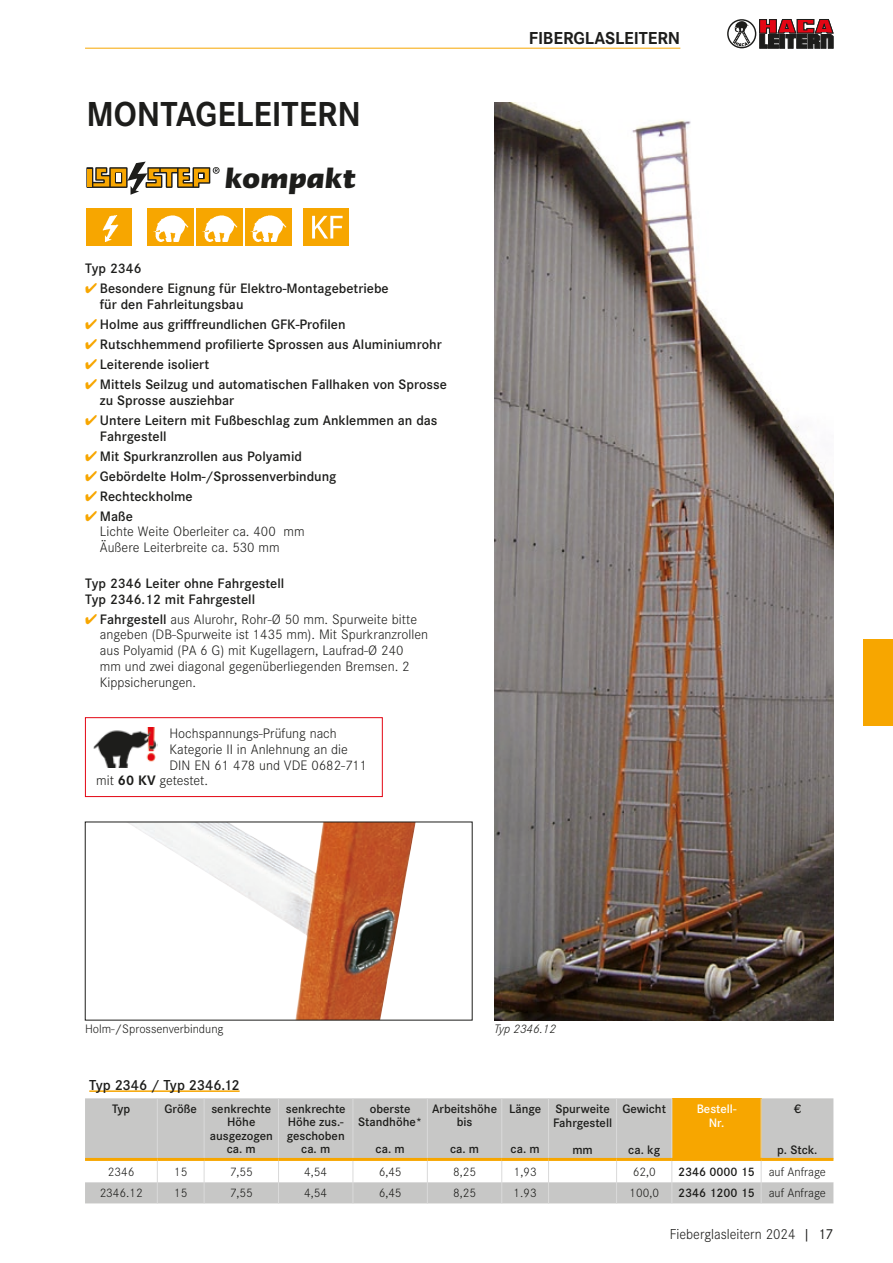
<style>
.page{position:relative;width:893px;height:1263px;background:#fff}
.page>*{position:absolute;margin:0;border:0;box-sizing:border-box;transform-origin:0 0}
.t1{font:700 36px "Corporate S";color:#1d1d1b;scale:.95 1}
.t2{font:italic 700 30.9px "Linotype Ergo";color:#1d1d1b;scale:.95 1}
.t3{font:700 18px "Corporate S";letter-spacing:-.005em;color:#1d1d1b}
.t4{font:300 15px "Corporate S";color:#1d1d1b;scale:.95 1}
.t5{font:600 15px "Corporate S";color:#1d1d1b}
.t6{font:600 14.25px/15.8px "Corporate S";color:#1d1d1b}
.t7{font:300 14.25px/15.8px "Corporate S";color:#1d1d1b}
.t8{font:600 12.75px/13.5px "Corporate S";color:#1d1d1b;text-align:center}
.t9{font:300 12.75px "Corporate S";color:#1d1d1b}
.t10{font:600 12.75px/13.5px "Corporate S";color:#fff;text-align:center}
.t11{font:italic 300 12.75px "Corporate S";color:#1d1d1b}
.s1{color:#f7a600}
.s2{font-weight:600}
.s3{font-weight:700}
.s4{font-weight:300}
.s5{font-weight:400}
</style>
<div class="page">
<svg style="left:759px;top:19px;width:75px;height:30px;background:#723e40"></svg>
<hr style="left:817px;top:29px;width:14px;height:3px;background:#e30614">
<div style="left:727px;top:19px;width:29px;height:29px;border:1px solid #1d1d1b;border-radius:50%"></div>
<svg style="left:733px;top:21px;width:17px;height:25px"></svg>
<hr style="left:85px;top:48px;width:595px;height:1px;background:#f7a600">
<div style="left:863px;top:639px;width:30px;height:87px;background:#f7a600"></div>
<img style="left:494px;top:102px;width:339px;height:918px">
<img style="left:130px;top:824px;width:286px;height:194px">
<svg style="left:86px;top:162px;width:134px;height:33px"></svg>
<div style="left:86px;top:208px;width:46px;height:38px;background:#f7a600"></div>
<img style="left:102px;top:215px;width:17px;height:26px">
<div style="left:148px;top:208px;width:46px;height:38px;background:#f7a600"></div>
<img style="left:153px;top:215px;width:36px;height:26px">
<div style="left:197px;top:208px;width:46px;height:38px;background:#f7a600"></div>
<img style="left:202px;top:215px;width:36px;height:26px">
<div style="left:246px;top:208px;width:46px;height:38px;background:#f7a600"></div>
<img style="left:250px;top:215px;width:36px;height:26px">
<div style="left:303px;top:208px;width:45px;height:38px;background:#f7a600"></div>
<svg style="left:312px;top:216px;width:31px;height:22px"></svg>
<div style="left:85px;top:717px;width:298px;height:80px;border:1px solid #e30614"></div>
<img style="left:93px;top:727px;width:65px;height:40px">
<div style="left:85px;top:1098px;width:748px;height:60px;background:#c7c7c6"></div>
<div style="left:672px;top:1098px;width:89px;height:61px;background:#f7a600"></div>
<hr style="left:278px;top:1098px;width:1px;height:60px;background:#dadada">
<hr style="left:353px;top:1098px;width:1px;height:60px;background:#dadada">
<hr style="left:427px;top:1098px;width:1px;height:60px;background:#dadada">
<hr style="left:501px;top:1098px;width:1px;height:60px;background:#dadada">
<hr style="left:548px;top:1098px;width:1px;height:60px;background:#dadada">
<hr style="left:616px;top:1098px;width:1px;height:60px;background:#dadada">
<hr style="left:671px;top:1098px;width:1px;height:60px;background:#dadada">
<hr style="left:157px;top:1098px;width:1px;height:60px;background:#dadada">
<hr style="left:204px;top:1098px;width:1px;height:60px;background:#dadada">
<hr style="left:761px;top:1098px;width:1px;height:60px;background:#dadada">
<hr style="left:85px;top:1158px;width:72px;height:3px;background:#f7a600">
<hr style="left:157px;top:1158px;width:47px;height:3px;background:#f7a600">
<hr style="left:204px;top:1158px;width:75px;height:3px;background:#f7a600">
<hr style="left:279px;top:1158px;width:74px;height:3px;background:#f7a600">
<hr style="left:353px;top:1158px;width:74px;height:3px;background:#f7a600">
<hr style="left:427px;top:1158px;width:75px;height:3px;background:#f7a600">
<hr style="left:502px;top:1158px;width:47px;height:3px;background:#f7a600">
<hr style="left:549px;top:1158px;width:68px;height:3px;background:#f7a600">
<hr style="left:617px;top:1158px;width:55px;height:3px;background:#f7a600">
<hr style="left:761px;top:1158px;width:72px;height:3px;background:#f7a600">
<svg style="left:85px;top:1159px;width:748px;height:44px"></svg>
<hr style="left:89px;top:1090px;width:151px;height:2px;background:#f7a600">
<h1 class="t1" style="left:86px;top:89px;width:291px">MONTAGELEITERN</h1>
<h2 class="t2" style="left:225px;top:161px;width:139px">kompakt</h2>
<p class="t6" style="left:85px;top:260px;width:58px">Typ 2346</p>
<p class="t6" style="left:100px;top:280px;width:290px;text-indent:-15px"><span class="s1">✔</span> Besondere Eignung für Elektro-Montagebetriebe für den Fahrleitungsbau</p>
<p class="t6" style="left:85px;top:316px;width:262px"><span class="s1">✔</span> Holme aus grifffreundlichen GFK-Profilen</p>
<p class="t6" style="left:85px;top:336px;width:358px"><span class="s1">✔</span> Rutschhemmend profilierte Sprossen aus Aluminiumrohr</p>
<p class="t6" style="left:85px;top:356px;width:126px"><span class="s1">✔</span> Leiterende isoliert</p>
<p class="t6" style="left:100px;top:376px;width:348px;text-indent:-15px"><span class="s1">✔</span> Mittels Seilzug und automatischen Fallhaken von Sprosse zu Sprosse ausziehbar</p>
<p class="t6" style="left:100px;top:412px;width:339px;text-indent:-15px"><span class="s1">✔</span> Untere Leitern mit Fußbeschlag zum Anklemmen an das<br>Fahrgestell</p>
<p class="t6" style="left:85px;top:447px;width:218px"><span class="s1">✔</span> Mit Spurkranzrollen aus Polyamid</p>
<p class="t6" style="left:85px;top:467px;width:253px"><span class="s1">✔</span> Gebördelte Holm-/Sprossenverbindung</p>
<p class="t6" style="left:85px;top:487px;width:109px"><span class="s1">✔</span> Rechteckholme</p>
<p class="t7" style="left:100px;top:507px;width:206px;text-indent:-15px"><span class="s1">✔</span> <span class="s2">Maße<br></span>Lichte Weite Oberleiter ca. 400 mm<br>Äußere Leiterbreite ca. 530 mm</p>
<p class="t6" style="left:85px;top:575px;width:201px">Typ 2346 Leiter ohne Fahrgestell<br>Typ 2346.12 mit Fahrgestell</p>
<p class="t7" style="left:100px;top:610px;width:330px;text-indent:-15px"><span class="s1">✔</span> <span class="s2">Fahrgestell</span> aus Alurohr, Rohr-Ø 50 mm. Spurweite bitte angeben (DB-Spurweite ist 1435 mm). Mit Spurkranzrollen aus Polyamid (PA 6 G) mit Kugellagern, Laufrad-Ø 240<br>mm und zwei diagonal gegenüberliegenden Bremsen. 2<br>Kippsicherungen.</p>
<p class="t7" style="left:169px;top:725px;width:169px">Hochspannungs-Prüfung nach</p>
<p class="t7" style="left:169px;top:741px;width:180px">Kategorie II in Anlehnung an die</p>
<p class="t7" style="left:169px;top:756px;width:199px">DIN EN 61 478 und VDE 0682-711</p>
<p class="t7" style="left:96px;top:772px;width:111px">mit <span class="s3">60 KV</span> getestet.</p>
<p class="t3" style="left:529px;top:25px;width:153px">FIBERGLASLEITERN</p>
<p class="t9" style="left:85px;top:1021px;width:140px">Holm-/Sprossenverbindung</p>
<p class="t11" style="left:494px;top:1021px;width:63px">Typ 2346.12</p>
<p class="t5" style="left:89px;top:1074px;width:152px">Typ 2346 / Typ 2346.12</p>
<p class="t8" style="left:112px;top:1101px;width:20px">Typ</p>
<p class="t8" style="left:165px;top:1101px;width:108px">Größe senkrechte</p>
<p class="t8" style="left:227px;top:1115px;width:30px">Höhe</p>
<p class="t8" style="left:210px;top:1128px;width:65px">ausgezogen</p>
<p class="t8" style="left:227px;top:1142px;width:31px">ca. m</p>
<p class="t8" style="left:286px;top:1101px;width:61px">senkrechte<br>Höhe zus.- geschoben ca. m</p>
<p class="t8" style="left:358px;top:1101px;width:66px">oberste<br>Standhöhe*</p>
<p class="t8" style="left:376px;top:1142px;width:31px">ca. m</p>
<p class="t8" style="left:432px;top:1101px;width:66px">Arbeitshöhe bis</p>
<p class="t8" style="left:450px;top:1142px;width:31px">ca. m</p>
<p class="t8" style="left:509px;top:1101px;width:34px">Länge</p>
<p class="t8" style="left:511px;top:1142px;width:31px">ca. m</p>
<p class="t8" style="left:553px;top:1101px;width:61px;text-align:left">Spurweite<br>Fahrgestell</p>
<p class="t8" style="left:572px;top:1142px;width:22px">mm</p>
<p class="t8" style="left:622px;top:1101px;width:45px">Gewicht</p>
<p class="t8" style="left:628px;top:1142px;width:33px">ca. kg</p>
<p class="t10" style="left:697px;top:1101px;width:41px">Bestell-<br>Nr.</p>
<p class="t8" style="left:794px;top:1101px;width:9px">€</p>
<p class="t8" style="left:777px;top:1142px;width:42px">p. Stck.</p>
<p class="t9" style="left:108px;top:1163px;width:28px">2346</p>
<p class="t9" style="left:174px;top:1163px;width:15px">15</p>
<p class="t9" style="left:230px;top:1163px;width:24px">7,55</p>
<p class="t9" style="left:304px;top:1163px;width:24px">4,54</p>
<p class="t9" style="left:379px;top:1163px;width:24px">6,45</p>
<p class="t9" style="left:453px;top:1163px;width:24px">8,25</p>
<p class="t9" style="left:514px;top:1163px;width:24px">1,93</p>
<p class="t9" style="left:633px;top:1163px;width:24px">62,0</p>
<p class="t8" style="left:678px;top:1164px;width:149px">2346 0000 15 <span class="s4">auf Anfrage</span></p>
<p class="t9" style="left:100px;top:1184px;width:45px">2346.12</p>
<p class="t9" style="left:174px;top:1184px;width:15px">15</p>
<p class="t9" style="left:230px;top:1184px;width:24px">7,55</p>
<p class="t9" style="left:304px;top:1184px;width:24px">4,54</p>
<p class="t9" style="left:379px;top:1184px;width:24px">6,45</p>
<p class="t9" style="left:453px;top:1184px;width:24px">8,25</p>
<p class="t9" style="left:514px;top:1184px;width:25px">1.93</p>
<p class="t9" style="left:629px;top:1184px;width:31px">100,0</p>
<p class="t8" style="left:678px;top:1185px;width:149px">2346 1200 15 <span class="s4">auf Anfrage</span></p>
<p class="t4" style="left:670px;top:1224px;width:174px">Fieberglasleitern 2024 <span class="s5">| 17</span></p>
</div>
